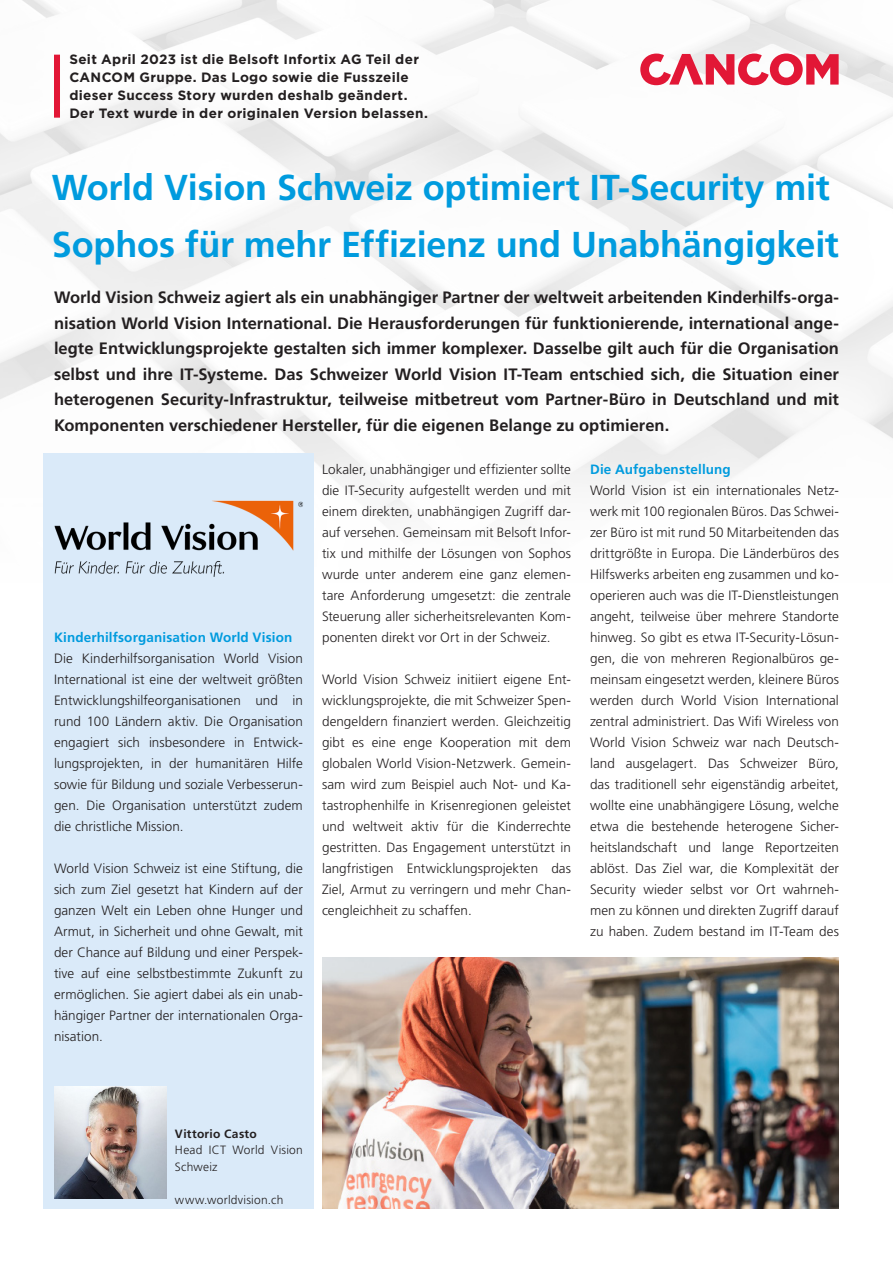
<style>
.page{position:relative;width:893px;height:1263px;background:#fff}
.page>*{position:absolute;margin:0;border:0;box-sizing:border-box;transform-origin:0 0}
.t1{font:700 36px/57px "Frutiger LT Std";letter-spacing:-.005em;color:#009bde}
.t2{font:700 16.5px/25.5px "Frutiger LT Std";color:#231f20;text-align:justify}
.t3{font:300 13.5px/21px "Frutiger LT Std";color:#231f20;text-align:justify}
.t4{font:700 13.5px/18px "Gotham";letter-spacing:.025em;color:#231f20}
.t5{font:700 13.5px "Frutiger LT Std";letter-spacing:.01em;color:#009bde}
.t6{font:300 12px/16.5px "Frutiger LT Std";letter-spacing:.02em;color:#231f20}
.t7{font:700 12px "Frutiger LT Std";letter-spacing:.025em;color:#231f20}
</style>
<div class="page">
<svg style="left:640px;top:53px;width:199px;height:32px"></svg>
<div style="left:54px;top:55px;width:6px;height:63px;background:#e21736"></div>
<div style="left:43px;top:453px;width:270px;height:756px;background:#daeaf9"></div>
<img style="left:54px;top:481px;width:260px;height:103px">
<img style="left:54px;top:1086px;width:113px;height:112px">
<img style="left:322px;top:957px;width:517px;height:251px">
<p class="t4" style="left:69px;top:50px;width:360px">Seit April 2023 ist die Belsoft Infortix AG Teil der CANCOM Gruppe. Das Logo sowie die Fusszeile dieser Success Story wurden deshalb geändert.<br>Der Text wurde in der originalen Version belassen.</p>
<h1 class="t1" style="left:52px;top:159px;width:789px">World Vision Schweiz optimiert IT-Security mit<br>Sophos für mehr Effizienz und Unabhängigkeit</h1>
<p class="t2" style="left:54px;top:285px;width:786px">World Vision Schweiz agiert als ein unabhängiger Partner der weltweit arbeitenden Kinderhilfs-orga&shy;nisation World Vision International. Die Herausforderungen für funktionierende, international ange&shy;legte Entwicklungsprojekte gestalten sich immer komplexer. Dasselbe gilt auch für die Organisation selbst und ihre IT-Systeme. Das Schweizer World Vision IT-Team entschied sich, die Situation einer heterogenen Security-Infrastruktur, teilweise mitbetreut vom Partner-Büro in Deutschland und mit Komponenten verschiedener Hersteller, für die eigenen Belange zu optimieren.</p>
<p class="t3" style="left:322px;top:459px;width:250px">Lokaler, unabhängiger und effizienter sollte die IT-Security aufgestellt werden und mit einem direkten, unabhängigen Zugriff dar&shy;auf versehen. Gemeinsam mit Belsoft Infor&shy;tix und mithilfe der Lösungen von Sophos wurde unter anderem eine ganz elemen&shy;tare Anforderung umgesetzt: die zentrale Steuerung aller sicherheitsrelevanten Kom&shy;ponenten direkt vor Ort in der Schweiz.</p>
<p class="t3" style="left:322px;top:669px;width:250px">World Vision Schweiz initiiert eigene Ent&shy;wicklungsprojekte, die mit Schweizer Spen&shy;dengeldern finanziert werden. Gleichzeitig gibt es eine enge Kooperation mit dem globalen World Vision-Netzwerk. Gemein&shy;sam wird zum Beispiel auch Not- und Ka&shy;tastrophenhilfe in Krisenregionen geleistet und weltweit aktiv für die Kinderrechte gestritten. Das Engagement unterstützt in langfristigen Entwicklungsprojekten das Ziel, Armut zu verringern und mehr Chan&shy;cengleichheit zu schaffen.</p>
<p class="t5" style="left:590px;top:462px;width:142px">Die Aufgabenstellung</p>
<p class="t3" style="left:590px;top:480px;width:250px">World Vision ist ein internationales Netz&shy;werk mit 100 regionalen Büros. Das Schwei&shy;zer Büro ist mit rund 50 Mitarbeitenden das drittgrößte in Europa. Die Länderbüros des Hilfswerks arbeiten eng zusammen und ko&shy;operieren auch was die IT-Dienstleistungen angeht, teilweise über mehrere Standorte hinweg. So gibt es etwa IT-Security-Lösun&shy;gen, die von mehreren Regionalbüros ge&shy;meinsam eingesetzt werden, kleinere Büros werden durch World Vision International zentral administriert. Das Wifi Wireless von World Vision Schweiz war nach Deutsch&shy;land ausgelagert. Das Schweizer Büro, das traditionell sehr eigenständig arbeitet, wollte eine unabhängigere Lösung, welche etwa die bestehende heterogene Sicher&shy;heitslandschaft und lange Reportzeiten ablöst. Das Ziel war, die Komplexität der Security wieder selbst vor Ort wahrneh&shy;men zu können und direkten Zugriff darauf zu haben. Zudem bestand im IT-Team des</p>
<p class="t5" style="left:54px;top:629px;width:240px">Kinderhilfsorganisation World Vision</p>
<p class="t3" style="left:54px;top:648px;width:250px">Die Kinderhilfsorganisation World Vision International ist eine der weltweit größten Entwicklungshilfeorganisationen und in rund 100 Ländern aktiv. Die Organisation engagiert sich insbesondere in Entwick&shy;lungsprojekten, in der humanitären Hilfe sowie für Bildung und soziale Verbesserun&shy;gen. Die Organisation unterstützt zudem die christliche Mission.</p>
<p class="t3" style="left:54px;top:858px;width:250px">World Vision Schweiz ist eine Stiftung, die sich zum Ziel gesetzt hat Kindern auf der ganzen Welt ein Leben ohne Hunger und Armut, in Sicherheit und ohne Gewalt, mit der Chance auf Bildung und einer Perspek&shy;tive auf eine selbstbestimmte Zukunft zu ermöglichen. Sie agiert dabei als ein unab&shy;hängiger Partner der internationalen Orga&shy;nisation.</p>
<p class="t7" style="left:175px;top:1126px;width:83px">Vittorio Casto</p>
<p class="t6" style="left:175px;top:1142px;width:129px">Head ICT World Vision<br>Schweiz</p>
<p class="t6" style="left:175px;top:1191px;width:110px">www.worldvision.ch</p>
</div>
